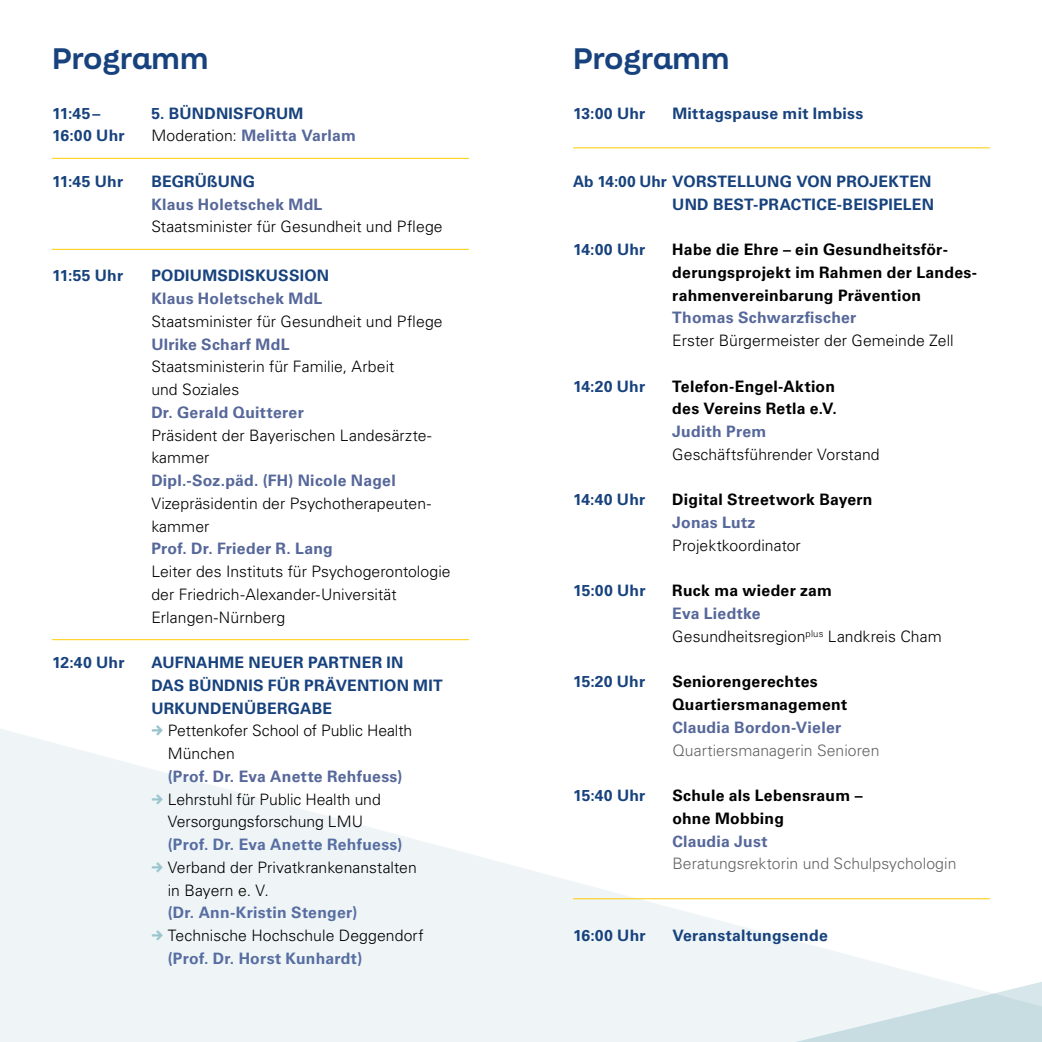
<style>
.page{position:relative;width:1042px;height:1042px;background:#fff}
.page>*{position:absolute;margin:0;border:0;box-sizing:border-box;transform-origin:0 0}
.t1{font:800 28px "Final Six";color:#17427d}
.t2{font:300 15.75px/22.8px "Univers LT Std";letter-spacing:.005em;color:#000}
.t3{font:700 15.75px/22.8px "Univers LT Std";letter-spacing:.015em;color:#17427d}
.t4{font:700 15.75px "Univers LT Std";letter-spacing:.015em;color:#56679a}
.t5{font:700 15.75px/22.8px "Univers LT Std";letter-spacing:.015em;color:#000}
.t6{font:300 15.75px "Univers LT Std";letter-spacing:.005em;color:#636362}
.s1{font-weight:300;color:#000}
.s2{font-family:"Akwe Pro";font-weight:700;color:#98c1cb}
.s3{font-weight:700;color:#56679a}
</style>
<div class="page">
<hr style="left:52px;top:158px;width:417px;height:1px;background:#fc0">
<hr style="left:52px;top:249px;width:417px;height:1px;background:#fc0">
<hr style="left:52px;top:639px;width:417px;height:1px;background:#fc0">
<svg style="left:0;top:729px;width:739px;height:313px;fill:#eff5f7"></svg>
<svg style="left:739px;top:899px;width:303px;height:143px"></svg>
<hr style="left:573px;top:147px;width:417px;height:1px;background:#fc0">
<hr style="left:573px;top:898px;width:417px;height:1px;background:#fc0">
<h1 class="t1" style="left:52px;top:39px;width:158px">Programm</h1>
<p class="t3" style="left:52px;top:102px;width:50px">11:45–</p>
<p class="t3" style="left:151px;top:102px;width:154px">5. BÜNDNISFORUM</p>
<p class="t3" style="left:52px;top:124px;width:74px">16:00 Uhr</p>
<p class="t4" style="left:151px;top:126px;width:206px"><span class="s1">Moderation:</span> Melitta Varlam</p>
<p class="t3" style="left:52px;top:170px;width:73px">11:45 Uhr</p>
<p class="t3" style="left:151px;top:170px;width:105px">BEGRÜßUNG</p>
<p class="t4" style="left:151px;top:195px;width:173px">Klaus Holetschek MdL</p>
<p class="t2" style="left:151px;top:215px;width:293px">Staatsminister für Gesundheit und Pflege</p>
<p class="t3" style="left:52px;top:264px;width:73px">11:55 Uhr</p>
<p class="t3" style="left:151px;top:264px;width:179px">PODIUMSDISKUSSION</p>
<p class="t4" style="left:151px;top:289px;width:173px">Klaus Holetschek MdL</p>
<p class="t2" style="left:151px;top:310px;width:293px">Staatsminister für Gesundheit und Pflege</p>
<p class="t4" style="left:151px;top:335px;width:140px">Ulrike Scharf MdL</p>
<p class="t2" style="left:151px;top:355px;width:245px">Staatsministerin für Familie, Arbeit und Soziales</p>
<p class="t4" style="left:151px;top:403px;width:154px">Dr. Gerald Quitterer</p>
<p class="t2" style="left:151px;top:423px;width:282px">Präsident der Bayerischen Landesärzte&shy;kammer</p>
<p class="t4" style="left:151px;top:471px;width:246px">Dipl.-Soz.päd. (FH) Nicole Nagel</p>
<p class="t2" style="left:151px;top:492px;width:281px">Vizepräsidentin der Psychotherapeuten&shy;kammer</p>
<p class="t4" style="left:151px;top:539px;width:183px">Prof. Dr. Frieder R. Lang</p>
<p class="t2" style="left:151px;top:560px;width:301px">Leiter des Instituts für Psychogerontologie der Friedrich-Alexander-Universität<br>Erlangen-Nürnberg</p>
<p class="t3" style="left:52px;top:651px;width:74px">12:40 Uhr</p>
<p class="t3" style="left:151px;top:651px;width:293px">AUFNAHME NEUER PARTNER IN<br>DAS BÜNDNIS FÜR PRÄVENTION MIT<br>URKUNDENÜBERGABE</p>
<p class="t2" style="left:168px;top:719px;width:246px;text-indent:-16px"><span class="s2">→</span> Pettenkofer School of Public Health<br>München</p>
<p class="t4" style="left:168px;top:767px;width:236px">(Prof. Dr. Eva Anette Rehfuess)</p>
<p class="t2" style="left:151px;top:787px;width:231px;text-align:center"><span class="s2">→</span> Lehrstuhl für Public Health und<br>Versorgungsforschung LMU</p>
<p class="t4" style="left:168px;top:835px;width:236px">(Prof. Dr. Eva Anette Rehfuess)</p>
<p class="t2" style="left:168px;top:856px;width:250px;text-indent:-16px"><span class="s2">→</span> Verband der Privatkrankenanstalten in Bayern e. V.</p>
<p class="t4" style="left:168px;top:903px;width:191px">(Dr. Ann-Kristin Stenger)</p>
<p class="t2" style="left:168px;top:924px;width:257px;text-indent:-16px"><span class="s2">→</span> Technische Hochschule Deggendorf <span class="s3">(Prof. Dr. Horst Kunhardt)</span></p>
<h1 class="t1" style="left:573px;top:39px;width:158px">Programm</h1>
<p class="t3" style="left:573px;top:102px;width:74px">13:00 Uhr</p>
<p class="t3" style="left:672px;top:102px;width:193px">Mittagspause mit Imbiss</p>
<p class="t3" style="left:573px;top:170px;width:362px;text-align:right">Ab 14:00 Uhr VORSTELLUNG VON PROJEKTEN<br>UND BEST-PRACTICE-BEISPIELEN</p>
<p class="t3" style="left:573px;top:238px;width:74px">14:00 Uhr</p>
<p class="t5" style="left:672px;top:238px;width:306px">Habe die Ehre – ein Gesundheitsför&shy;derungsprojekt im Rahmen der Landes&shy;rahmenvereinbarung Prävention</p>
<p class="t4" style="left:672px;top:308px;width:186px">Thomas Schwarzfischer</p>
<p class="t2" style="left:672px;top:329px;width:283px">Erster Bürgermeister der Gemeinde Zell</p>
<p class="t3" style="left:573px;top:375px;width:74px">14:20 Uhr</p>
<p class="t5" style="left:672px;top:375px;width:166px">Telefon-Engel-Aktion des Vereins Retla e.V.</p>
<p class="t4" style="left:672px;top:422px;width:96px">Judith Prem</p>
<p class="t2" style="left:672px;top:443px;width:209px">Geschäftsführender Vorstand</p>
<p class="t3" style="left:573px;top:488px;width:74px">14:40 Uhr</p>
<p class="t5" style="left:672px;top:488px;width:202px">Digital Streetwork Bayern</p>
<p class="t4" style="left:672px;top:513px;width:85px">Jonas Lutz</p>
<p class="t2" style="left:672px;top:534px;width:130px">Projektkoordinator</p>
<p class="t3" style="left:573px;top:579px;width:74px">15:00 Uhr</p>
<p class="t5" style="left:672px;top:579px;width:161px">Ruck ma wieder zam</p>
<p class="t2" style="left:672px;top:602px;width:271px"><span class="s3">Eva Liedtke<br></span>Gesundheitsregion<sup>plus</sup> Landkreis Cham</p>
<p class="t3" style="left:573px;top:670px;width:74px">15:20 Uhr</p>
<p class="t5" style="left:672px;top:670px;width:176px">Seniorengerechtes<br>Quartiersmanagement</p>
<p class="t4" style="left:672px;top:718px;width:170px">Claudia Bordon-Vieler</p>
<p class="t6" style="left:672px;top:740px;width:209px">Quartiersmanagerin Senioren</p>
<p class="t3" style="left:573px;top:784px;width:74px">15:40 Uhr</p>
<p class="t5" style="left:672px;top:784px;width:192px">Schule als Lebensraum – ohne Mobbing</p>
<p class="t4" style="left:672px;top:832px;width:97px">Claudia Just</p>
<p class="t6" style="left:672px;top:854px;width:286px">Beratungsrektorin und Schulpsychologin</p>
<p class="t3" style="left:573px;top:924px;width:74px">16:00 Uhr</p>
<p class="t3" style="left:672px;top:924px;width:157px">Veranstaltungsende</p>
</div>
